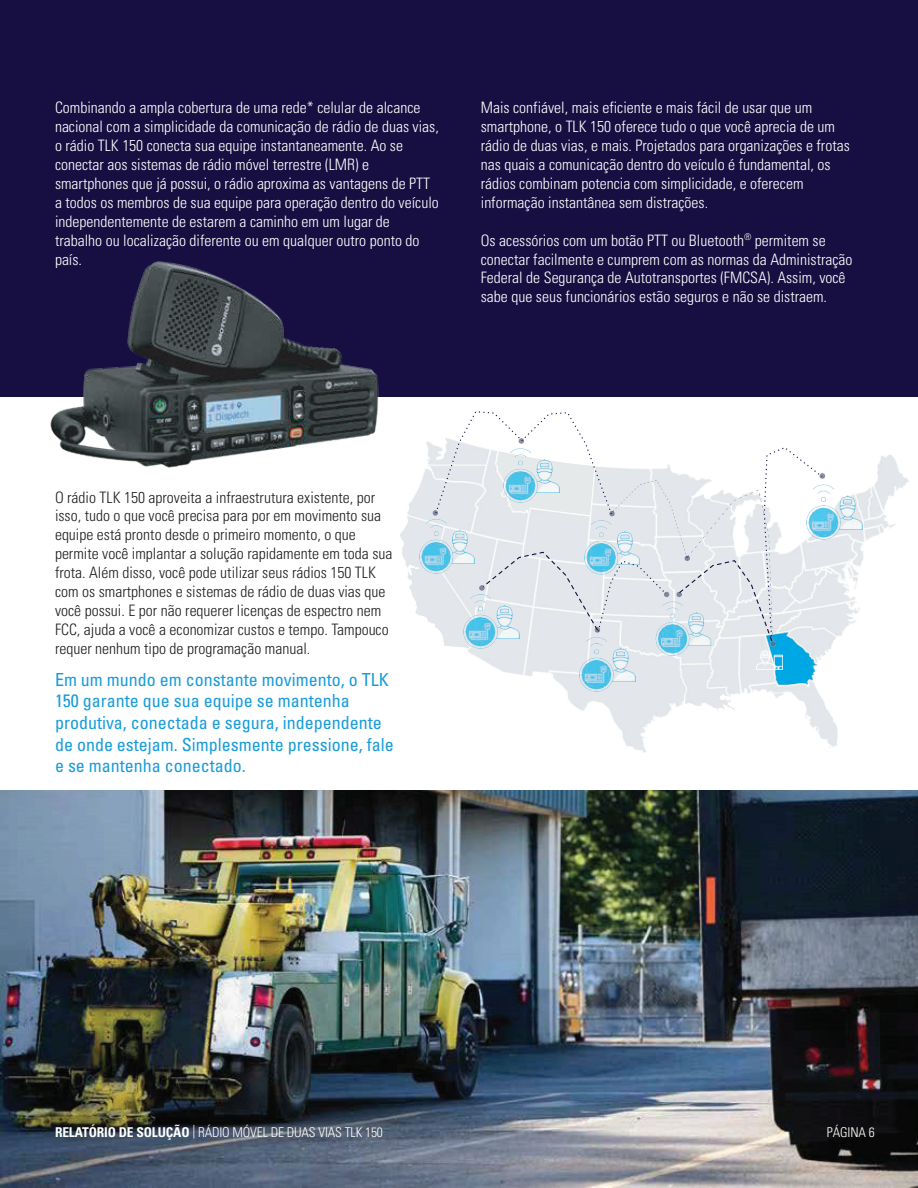
<style>
.page{position:relative;width:918px;height:1188px;background:#fff}
.page>*{position:absolute;margin:0;border:0;box-sizing:border-box;transform-origin:0 0}
.t1{font:condensed 18px/21.6px "Univers";color:#189cd8}
.t2{font:300 condensed 15.75px/18.9px "Univers";color:#fff}
.t3{font:300 condensed 15.75px/18.9px "Univers";color:#231f20}
.t4{font:300 condensed 13.5px "Univers";letter-spacing:-.01em;color:#fff}
.s1{font-weight:700}
</style>
<div class="page">
<img style="left:400px;top:454px;width:509px;height:298px">
<img style="left:580px;top:633px;width:55px;height:59px">
<img style="left:463px;top:585px;width:56px;height:64px">
<img style="left:419px;top:510px;width:56px;height:64px">
<img style="left:824px;top:474px;width:38px;height:65px">
<img style="left:584px;top:481px;width:191px;height:175px">
<svg style="left:434px;top:411px;width:179px;height:104px"></svg>
<svg style="left:676px;top:447px;width:148px;height:195px"></svg>
<svg style="left:482px;top:551px;width:186px;height:82px;background:#dae3e9"></svg>
<img style="left:757px;top:650px;width:25px;height:20px">
<img style="left:0;top:790px;width:918px;height:398px">
<div style="left:0;top:0;width:918px;height:396px;background:#170f41"></div>
<img style="left:12px;top:261px;width:445px;height:230px">
<p class="t2" style="left:55px;top:98px;width:385px">Combinando a ampla cobertura de uma rede* celular de alcance nacional com a simplicidade da comunicação de rádio de duas vias, o rádio TLK 150 conecta sua equipe instantaneamente. Ao se conectar aos sistemas de rádio móvel terrestre (LMR) e smartphones que já possui, o rádio aproxima as vantagens de PTT a todos os membros de sua equipe para operação dentro do veículo independentemente de estarem a caminho em um lugar de trabalho ou localização diferente ou em qualquer outro ponto do país.</p>
<p class="t2" style="left:481px;top:98px;width:371px">Mais confiável, mais eficiente e mais fácil de usar que um smartphone, o TLK 150 oferece tudo o que você aprecia de um rádio de duas vias, e mais. Projetados para organizações e frotas nas quais a comunicação dentro do veículo é fundamental, os rádios combinam potencia com simplicidade, e oferecem informação instantânea sem distrações.</p>
<p class="t2" style="left:481px;top:231px;width:373px">Os acessórios com um botão PTT ou Bluetooth<sup>®</sup> permitem se conectar facilmente e cumprem com as normas da Administração Federal de Segurança de Autotransportes (FMCSA). Assim, você sabe que seus funcionários estão seguros e não se distraem.</p>
<p class="t3" style="left:55px;top:488px;width:339px">O rádio TLK 150 aproveita a infraestrutura existente, por isso, tudo o que você precisa para por em movimento sua equipe está pronto desde o primeiro momento, o que permite você implantar a solução rapidamente em toda sua frota. Além disso, você pode utilizar seus rádios 150 TLK com os smartphones e sistemas de rádio de duas vias que você possui. E por não requerer licenças de espectro nem FCC, ajuda a você a economizar custos e tempo. Tampouco requer nenhum tipo de programação manual.</p>
<p class="t1" style="left:55px;top:668px;width:340px">Em um mundo em constante movimento, o TLK 150 garante que sua equipe se mantenha produtiva, conectada e segura, independente de onde estejam. Simplesmente pressione, fale e se mantenha conectado.</p>
<p class="t4" style="left:55px;top:1124px;width:329px"><span class="s1">RELATÓRIO DE SOLUÇÃO</span> | RÁDIO MÓVEL DE DUAS VIAS TLK 150</p>
<p class="t4" style="left:827px;top:1124px;width:49px">PÁGINA 6</p>
</div>
